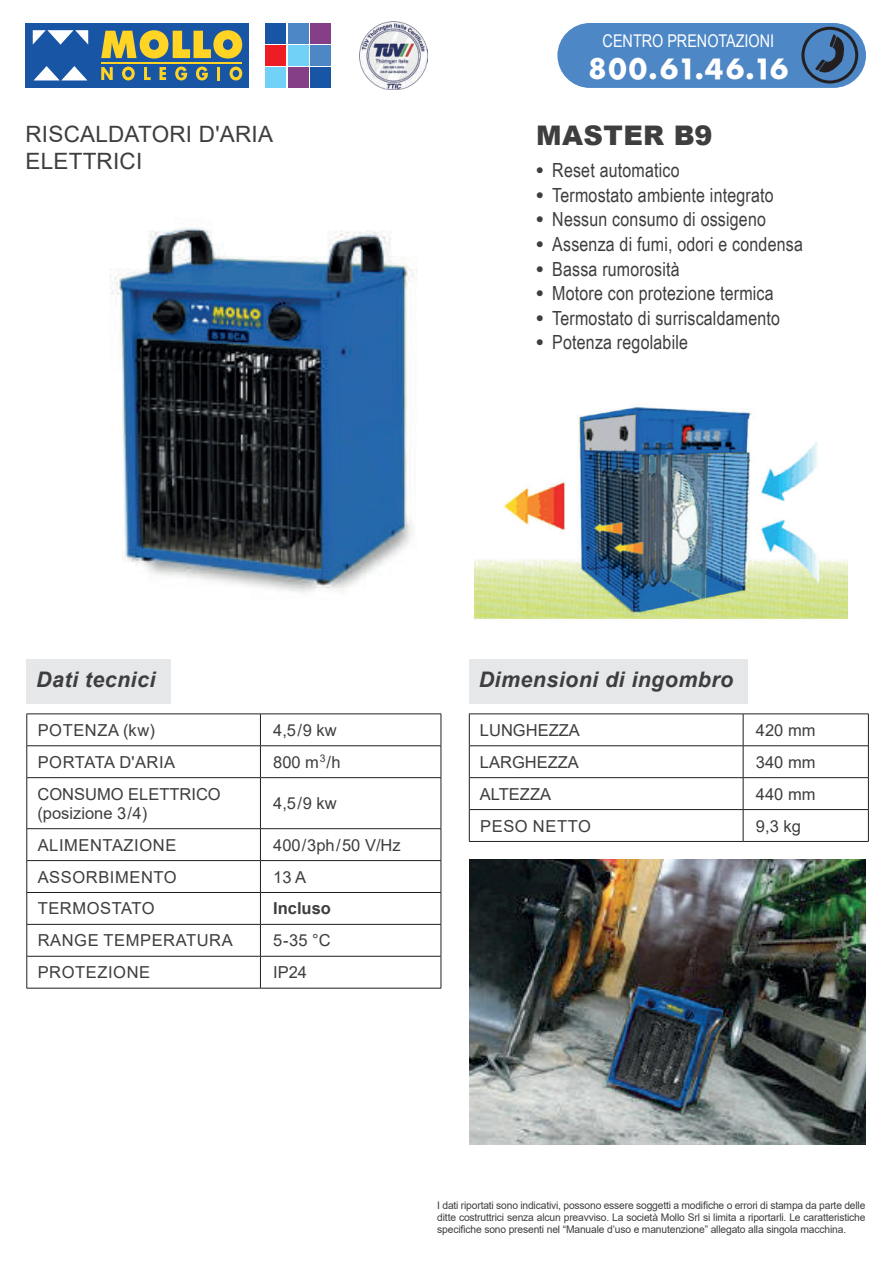
<style>
.page{position:relative;width:893px;height:1263px;background:#fff}
.page>*{position:absolute;margin:0;border:0;box-sizing:border-box;transform-origin:0 0}
.t1{font:27.3px "Futura ICG Bold";color:#fff}
.t2{font:900 27px "Arial";letter-spacing:.015em;color:#3e3e3f}
.t3{font:22.5px/27px "Arial";letter-spacing:.01em;color:#3e3e3f}
.t4{font:italic 700 21.45px "Arial";letter-spacing:.02em;color:#3e3e3f}
.t5{font:19.5px "Arial Narrow";letter-spacing:.01em;color:#3e3e3f}
.t6{font:17.55px "Arial Narrow";color:#fff}
.t7{font:16.5px/19.2px "Arial";color:#3e3e3f}
.t8{font:16.5px "Arial";letter-spacing:.035em;color:#3e3e3f}
.t9{font:700 16.5px "Arial";color:#3e3e3f}
.t10{font:10.5px/12px "Arial";letter-spacing:-.015em;color:#3e3e3f;text-align:justify}
</style>
<div class="page">
<div style="left:557px;top:22px;width:310px;height:67px;background:#4d87c6;border-radius:33px"></div>
<div style="left:556px;top:22px;width:311px;height:67px;border:1px solid #fff;border-radius:33px"></div>
<svg style="left:815px;top:34px;width:34px;height:44px"></svg>
<div style="left:801px;top:27px;width:57px;height:57px;border:3px solid #231f20;border-radius:50%"></div>
<div style="left:266px;top:23px;width:20px;height:20px;background:#1855a4"></div>
<div style="left:310px;top:67px;width:21px;height:21px;background:#1855a4"></div>
<div style="left:288px;top:23px;width:21px;height:20px;background:#4d87c6"></div>
<div style="left:310px;top:45px;width:21px;height:21px;background:#4d87c6"></div>
<div style="left:310px;top:23px;width:21px;height:20px;background:#843f87"></div>
<div style="left:288px;top:67px;width:21px;height:21px;background:#843f87"></div>
<div style="left:288px;top:45px;width:21px;height:21px;background:#72d1f6"></div>
<div style="left:266px;top:67px;width:20px;height:21px;background:#72d1f6"></div>
<div style="left:266px;top:45px;width:20px;height:21px;background:#ee1d23"></div>
<div style="left:26px;top:23px;width:223px;height:65px;background:#1855a4"></div>
<svg style="left:101px;top:30px;width:141px;height:29px"></svg>
<svg style="left:101px;top:67px;width:12px;height:13px"></svg>
<svg style="left:122px;top:67px;width:13px;height:13px"></svg>
<svg style="left:144px;top:67px;width:7px;height:13px"></svg>
<svg style="left:159px;top:67px;width:7px;height:13px"></svg>
<svg style="left:175px;top:67px;width:12px;height:13px"></svg>
<svg style="left:196px;top:67px;width:12px;height:13px"></svg>
<svg style="left:217px;top:67px;width:3px;height:13px"></svg>
<svg style="left:230px;top:67px;width:12px;height:13px"></svg>
<hr style="left:101px;top:62px;width:141px;height:1px;background:#ffd424">
<svg style="left:34px;top:66px;width:53px;height:14px"></svg>
<svg style="left:33px;top:30px;width:55px;height:15px"></svg>
<img style="left:360px;top:22px;width:67px;height:67px">
<hr style="left:469px;top:714px;width:274px;height:1px;background:#231f20">
<hr style="left:469px;top:714px;width:1px;height:31px;background:#231f20">
<hr style="left:743px;top:714px;width:126px;height:1px;background:#231f20">
<hr style="left:743px;top:714px;width:1px;height:31px;background:#231f20">
<hr style="left:469px;top:745px;width:274px;height:1px;background:#231f20">
<hr style="left:469px;top:746px;width:1px;height:31px;background:#231f20">
<hr style="left:743px;top:745px;width:125px;height:1px;background:#231f20">
<hr style="left:743px;top:746px;width:1px;height:31px;background:#231f20">
<hr style="left:469px;top:777px;width:274px;height:1px;background:#231f20">
<hr style="left:469px;top:778px;width:1px;height:31px;background:#231f20">
<hr style="left:743px;top:777px;width:125px;height:1px;background:#231f20">
<hr style="left:743px;top:778px;width:1px;height:31px;background:#231f20">
<hr style="left:469px;top:809px;width:274px;height:1px;background:#231f20">
<hr style="left:469px;top:810px;width:1px;height:31px;background:#231f20">
<hr style="left:743px;top:809px;width:125px;height:1px;background:#231f20">
<hr style="left:743px;top:810px;width:1px;height:31px;background:#231f20">
<hr style="left:469px;top:841px;width:274px;height:1px;background:#231f20">
<hr style="left:743px;top:841px;width:126px;height:1px;background:#231f20">
<hr style="left:868px;top:714px;width:1px;height:32px;background:#231f20">
<hr style="left:868px;top:746px;width:1px;height:32px;background:#231f20">
<hr style="left:868px;top:778px;width:1px;height:31px;background:#231f20">
<hr style="left:868px;top:809px;width:1px;height:32px;background:#231f20">
<div style="left:469px;top:659px;width:279px;height:44px;background:#e6e7e9"></div>
<div style="left:27px;top:659px;width:144px;height:44px;background:#e6e7e9"></div>
<hr style="left:27px;top:714px;width:233px;height:1px;background:#231f20">
<hr style="left:27px;top:714px;width:1px;height:31px;background:#231f20">
<hr style="left:260px;top:714px;width:181px;height:1px;background:#231f20">
<hr style="left:260px;top:714px;width:1px;height:31px;background:#231f20">
<hr style="left:441px;top:714px;width:1px;height:31px;background:#231f20">
<hr style="left:27px;top:745px;width:233px;height:1px;background:#231f20">
<hr style="left:27px;top:746px;width:1px;height:31px;background:#231f20">
<hr style="left:260px;top:745px;width:181px;height:1px;background:#231f20">
<hr style="left:260px;top:746px;width:1px;height:31px;background:#231f20">
<hr style="left:441px;top:746px;width:1px;height:31px;background:#231f20">
<hr style="left:27px;top:777px;width:233px;height:1px;background:#231f20">
<hr style="left:27px;top:778px;width:1px;height:50px;background:#231f20">
<hr style="left:260px;top:777px;width:181px;height:1px;background:#231f20">
<hr style="left:260px;top:778px;width:1px;height:50px;background:#231f20">
<hr style="left:27px;top:828px;width:233px;height:1px;background:#231f20">
<hr style="left:27px;top:829px;width:1px;height:31px;background:#231f20">
<hr style="left:260px;top:828px;width:181px;height:1px;background:#231f20">
<hr style="left:260px;top:829px;width:1px;height:31px;background:#231f20">
<hr style="left:441px;top:829px;width:1px;height:31px;background:#231f20">
<hr style="left:27px;top:860px;width:233px;height:1px;background:#231f20">
<hr style="left:27px;top:861px;width:1px;height:31px;background:#231f20">
<hr style="left:260px;top:860px;width:181px;height:1px;background:#231f20">
<hr style="left:260px;top:861px;width:1px;height:31px;background:#231f20">
<hr style="left:441px;top:861px;width:1px;height:31px;background:#231f20">
<hr style="left:27px;top:892px;width:233px;height:1px;background:#231f20">
<hr style="left:27px;top:893px;width:1px;height:31px;background:#231f20">
<hr style="left:260px;top:892px;width:181px;height:1px;background:#231f20">
<hr style="left:260px;top:893px;width:1px;height:31px;background:#231f20">
<hr style="left:441px;top:893px;width:1px;height:31px;background:#231f20">
<hr style="left:27px;top:924px;width:233px;height:1px;background:#231f20">
<hr style="left:27px;top:924px;width:1px;height:32px;background:#231f20">
<hr style="left:260px;top:924px;width:181px;height:1px;background:#231f20">
<hr style="left:260px;top:924px;width:1px;height:32px;background:#231f20">
<hr style="left:27px;top:956px;width:233px;height:1px;background:#231f20">
<hr style="left:27px;top:956px;width:1px;height:32px;background:#231f20">
<hr style="left:260px;top:956px;width:181px;height:1px;background:#231f20">
<hr style="left:260px;top:956px;width:1px;height:32px;background:#231f20">
<hr style="left:27px;top:988px;width:233px;height:1px;background:#231f20">
<hr style="left:260px;top:988px;width:181px;height:1px;background:#231f20">
<hr style="left:441px;top:778px;width:1px;height:50px;background:#231f20">
<hr style="left:441px;top:924px;width:1px;height:32px;background:#231f20">
<hr style="left:441px;top:956px;width:1px;height:32px;background:#231f20">
<img style="left:110px;top:228px;width:307px;height:365px">
<img style="left:469px;top:859px;width:396px;height:285px">
<img style="left:474px;top:406px;width:373px;height:214px">
<h3 class="t3" style="left:26px;top:121px;width:249px">RISCALDATORI D'ARIA<br>ELETTRICI</h3>
<h3 class="t6" style="left:603px;top:28px;width:173px">CENTRO PRENOTAZIONI</h3>
<h1 class="t1" style="left:587px;top:50px;width:204px">800.61.46.16</h1>
<h2 class="t2" style="left:536px;top:116px;width:178px">MASTER B9</h2>
<h3 class="t5" style="left:536px;top:156px;width:145px"><sup>●</sup> Reset automatico</h3>
<h3 class="t5" style="left:536px;top:180px;width:239px"><sup>●</sup> Termostato ambiente integrato</h3>
<h3 class="t5" style="left:536px;top:205px;width:232px"><sup>●</sup> Nessun consumo di ossigeno</h3>
<h3 class="t5" style="left:536px;top:230px;width:269px"><sup>●</sup> Assenza di fumi, odori e condensa</h3>
<h3 class="t5" style="left:536px;top:254px;width:145px"><sup>●</sup> Bassa rumorosità</h3>
<h3 class="t5" style="left:536px;top:279px;width:239px"><sup>●</sup> Motore con protezione termica</h3>
<h3 class="t5" style="left:536px;top:304px;width:246px"><sup>●</sup> Termostato di surriscaldamento</h3>
<h3 class="t5" style="left:536px;top:328px;width:154px"><sup>●</sup> Potenza regolabile</h3>
<h3 class="t4" style="left:36px;top:665px;width:121px">Dati tecnici</h3>
<h3 class="t4" style="left:479px;top:665px;width:256px">Dimensioni di ingombro</h3>
<h3 class="t8" style="left:38px;top:719px;width:119px">POTENZA (kw)</h3>
<h3 class="t7" style="left:273px;top:720px;width:65px">4,5/9 kw</h3>
<h3 class="t8" style="left:38px;top:750px;width:139px">PORTATA D'ARIA</h3>
<h3 class="t7" style="left:273px;top:753px;width:69px">800 m<sup>3</sup>/h</h3>
<h3 class="t7" style="left:37px;top:784px;width:185px">CONSUMO ELETTRICO (posizione 3/4)</h3>
<h3 class="t7" style="left:273px;top:794px;width:65px">4,5/9 kw</h3>
<h3 class="t8" style="left:38px;top:833px;width:140px">ALIMENTAZIONE</h3>
<h3 class="t7" style="left:273px;top:835px;width:129px">400/3ph/50 V/Hz</h3>
<h3 class="t8" style="left:38px;top:865px;width:140px">ASSORBIMENTO</h3>
<h3 class="t7" style="left:273px;top:867px;width:35px">13 A</h3>
<h3 class="t8" style="left:38px;top:897px;width:119px">TERMOSTATO</h3>
<h3 class="t9" style="left:273px;top:897px;width:59px">Incluso</h3>
<h3 class="t8" style="left:38px;top:929px;width:197px">RANGE TEMPERATURA</h3>
<h3 class="t7" style="left:273px;top:931px;width:59px">5-35 °C</h3>
<h3 class="t8" style="left:38px;top:961px;width:114px">PROTEZIONE</h3>
<h3 class="t7" style="left:273px;top:963px;width:35px">IP24</h3>
<h3 class="t7" style="left:480px;top:720px;width:101px">LUNGHEZZA</h3>
<h3 class="t7" style="left:756px;top:720px;width:61px">420 mm</h3>
<h3 class="t7" style="left:480px;top:752px;width:101px">LARGHEZZA</h3>
<h3 class="t7" style="left:756px;top:752px;width:61px">340 mm</h3>
<h3 class="t7" style="left:480px;top:784px;width:73px">ALTEZZA</h3>
<h3 class="t7" style="left:756px;top:784px;width:61px">440 mm</h3>
<h3 class="t8" style="left:480px;top:814px;width:112px">PESO NETTO</h3>
<h3 class="t7" style="left:756px;top:816px;width:46px">9,3 kg</h3>
<p class="t10" style="left:437px;top:1200px;width:430px">I dati riportati sono indicativi, possono essere soggetti a modifiche o errori di stampa da parte delle ditte costruttrici senza alcun preavviso. La società Mollo Srl si limita a riportarli. Le caratteristiche specifiche sono presenti nel “Manuale d’uso e manutenzione” allegato alla singola macchina.</p>
</div>
